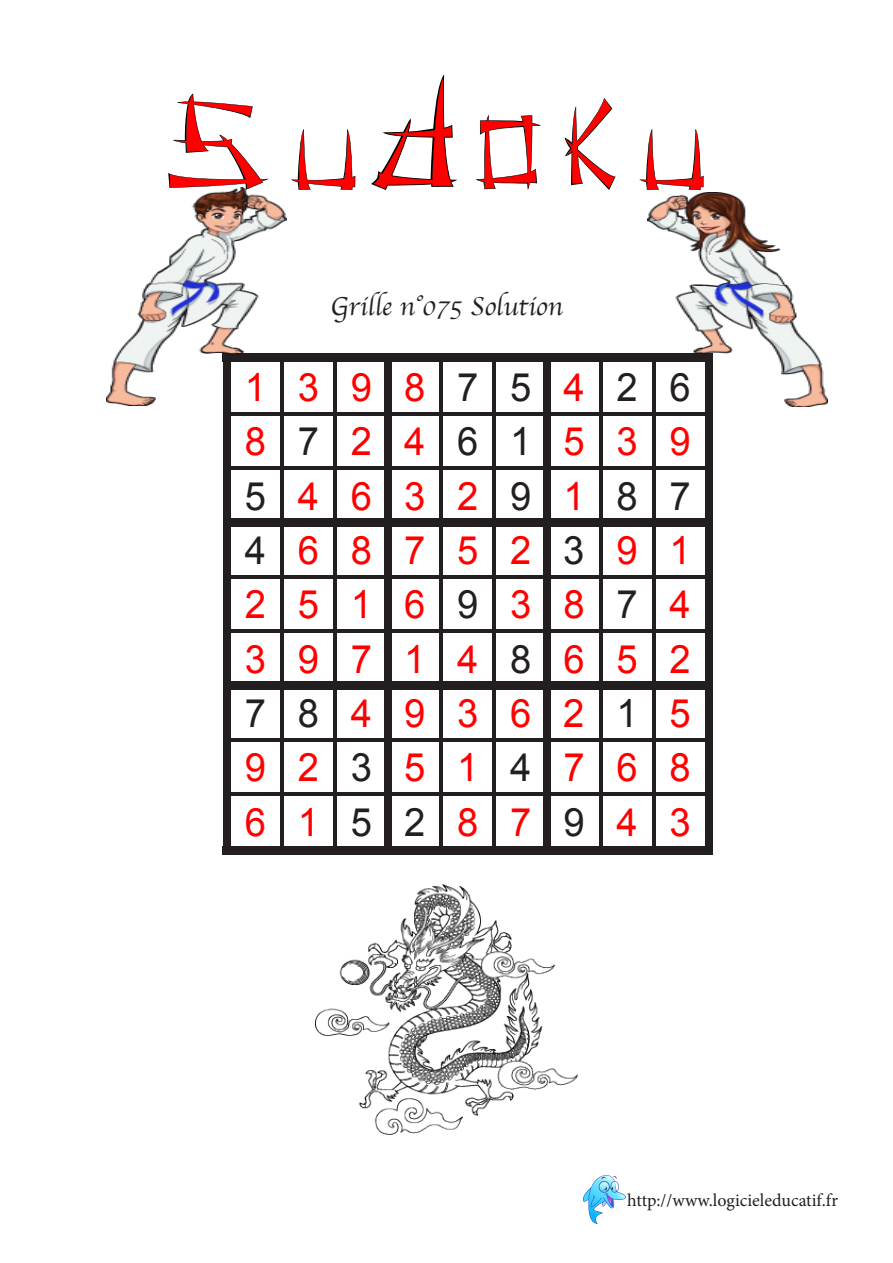
<style>
.page{position:relative;width:893px;height:1263px;background:#fff}
.page>*{position:absolute;margin:0;border:0;box-sizing:border-box;transform-origin:0 0}
.t1{font:39.15px/54.3px "Arial";letter-spacing:.835em;color:#f00;text-align:justify}
.t2{font:27px "Apple Chancery";color:#231f20}
.t3{font:18px "Minion Pro";color:#231f20}
.s1{color:#231f20}
</style>
<div class="page">
<div style="left:223px;top:353px;width:8px;height:502px;background:#231f20"></div>
<hr style="left:280px;top:357px;width:4px;height:493px;background:#231f20">
<hr style="left:333px;top:357px;width:4px;height:493px;background:#231f20">
<hr style="left:439px;top:357px;width:4px;height:493px;background:#231f20">
<hr style="left:492px;top:357px;width:4px;height:493px;background:#231f20">
<hr style="left:599px;top:357px;width:3px;height:493px;background:#231f20">
<hr style="left:652px;top:357px;width:3px;height:493px;background:#231f20">
<div style="left:705px;top:353px;width:8px;height:502px;background:#231f20"></div>
<div style="left:223px;top:353px;width:490px;height:8px;background:#231f20"></div>
<hr style="left:227px;top:412px;width:481px;height:3px;background:#231f20">
<hr style="left:227px;top:466px;width:481px;height:4px;background:#231f20">
<hr style="left:227px;top:575px;width:481px;height:3px;background:#231f20">
<hr style="left:227px;top:629px;width:481px;height:4px;background:#231f20">
<hr style="left:227px;top:738px;width:481px;height:3px;background:#231f20">
<hr style="left:227px;top:792px;width:481px;height:4px;background:#231f20">
<div style="left:223px;top:846px;width:490px;height:9px;background:#231f20"></div>
<div style="left:384px;top:359px;width:8px;height:55px;background:#231f20"></div>
<div style="left:543px;top:359px;width:8px;height:55px;background:#231f20"></div>
<div style="left:384px;top:414px;width:8px;height:54px;background:#231f20"></div>
<div style="left:543px;top:414px;width:8px;height:54px;background:#231f20"></div>
<div style="left:384px;top:468px;width:8px;height:54px;background:#231f20"></div>
<div style="left:543px;top:468px;width:8px;height:54px;background:#231f20"></div>
<div style="left:229px;top:518px;width:53px;height:8px;background:#231f20"></div>
<div style="left:282px;top:518px;width:53px;height:8px;background:#231f20"></div>
<div style="left:335px;top:518px;width:53px;height:8px;background:#231f20"></div>
<div style="left:384px;top:522px;width:8px;height:55px;background:#231f20"></div>
<div style="left:388px;top:518px;width:53px;height:8px;background:#231f20"></div>
<div style="left:441px;top:518px;width:53px;height:8px;background:#231f20"></div>
<div style="left:494px;top:518px;width:53px;height:8px;background:#231f20"></div>
<div style="left:543px;top:522px;width:8px;height:55px;background:#231f20"></div>
<div style="left:547px;top:518px;width:53px;height:8px;background:#231f20"></div>
<div style="left:600px;top:518px;width:54px;height:8px;background:#231f20"></div>
<div style="left:654px;top:518px;width:53px;height:8px;background:#231f20"></div>
<div style="left:384px;top:577px;width:8px;height:54px;background:#231f20"></div>
<div style="left:543px;top:577px;width:8px;height:54px;background:#231f20"></div>
<div style="left:384px;top:631px;width:8px;height:54px;background:#231f20"></div>
<div style="left:543px;top:631px;width:8px;height:54px;background:#231f20"></div>
<div style="left:229px;top:681px;width:53px;height:8px;background:#231f20"></div>
<div style="left:282px;top:681px;width:53px;height:8px;background:#231f20"></div>
<div style="left:335px;top:681px;width:53px;height:8px;background:#231f20"></div>
<div style="left:384px;top:685px;width:8px;height:55px;background:#231f20"></div>
<div style="left:388px;top:681px;width:53px;height:8px;background:#231f20"></div>
<div style="left:441px;top:681px;width:53px;height:8px;background:#231f20"></div>
<div style="left:494px;top:681px;width:53px;height:8px;background:#231f20"></div>
<div style="left:543px;top:685px;width:8px;height:55px;background:#231f20"></div>
<div style="left:547px;top:681px;width:53px;height:8px;background:#231f20"></div>
<div style="left:600px;top:681px;width:54px;height:8px;background:#231f20"></div>
<div style="left:654px;top:681px;width:53px;height:8px;background:#231f20"></div>
<div style="left:384px;top:740px;width:8px;height:54px;background:#231f20"></div>
<div style="left:543px;top:740px;width:8px;height:54px;background:#231f20"></div>
<div style="left:384px;top:794px;width:8px;height:54px;background:#231f20"></div>
<div style="left:543px;top:794px;width:8px;height:54px;background:#231f20"></div>
<img style="left:584px;top:1176px;width:42px;height:47px">
<svg style="left:168px;top:93px;width:101px;height:95px"></svg>
<svg style="left:291px;top:129px;width:64px;height:61px"></svg>
<svg style="left:371px;top:74px;width:86px;height:116px"></svg>
<svg style="left:476px;top:115px;width:65px;height:75px"></svg>
<svg style="left:564px;top:98px;width:51px;height:92px"></svg>
<svg style="left:639px;top:129px;width:65px;height:61px"></svg>
<img style="left:316px;top:884px;width:261px;height:250px">
<img style="left:106px;top:188px;width:180px;height:218px">
<img style="left:647px;top:192px;width:180px;height:214px">
<p class="t2" style="left:330px;top:285px;width:234px">Grille n°075 Solution</p>
<p class="t1" style="left:245px;top:360px;width:447px">1398<span class="s1">75</span>4<span class="s1">26<br></span>8<span class="s1">7</span>24<span class="s1">61</span>539<br><span class="s1">5</span>4632<span class="s1">9</span>1<span class="s1">87<br>4</span>68752<span class="s1">3</span>91<br>2516<span class="s1">9</span>38<span class="s1">7</span>4<br>39714<span class="s1">8</span>652<br><span class="s1">78</span>49362<span class="s1">1</span>5<br>92<span class="s1">3</span>51<span class="s1">4</span>768<br>61<span class="s1">52</span>87<span class="s1">9</span>43</p>
<p class="t3" style="left:627px;top:1188px;width:212px">http://www.logicieleducatif.fr</p>
</div>
